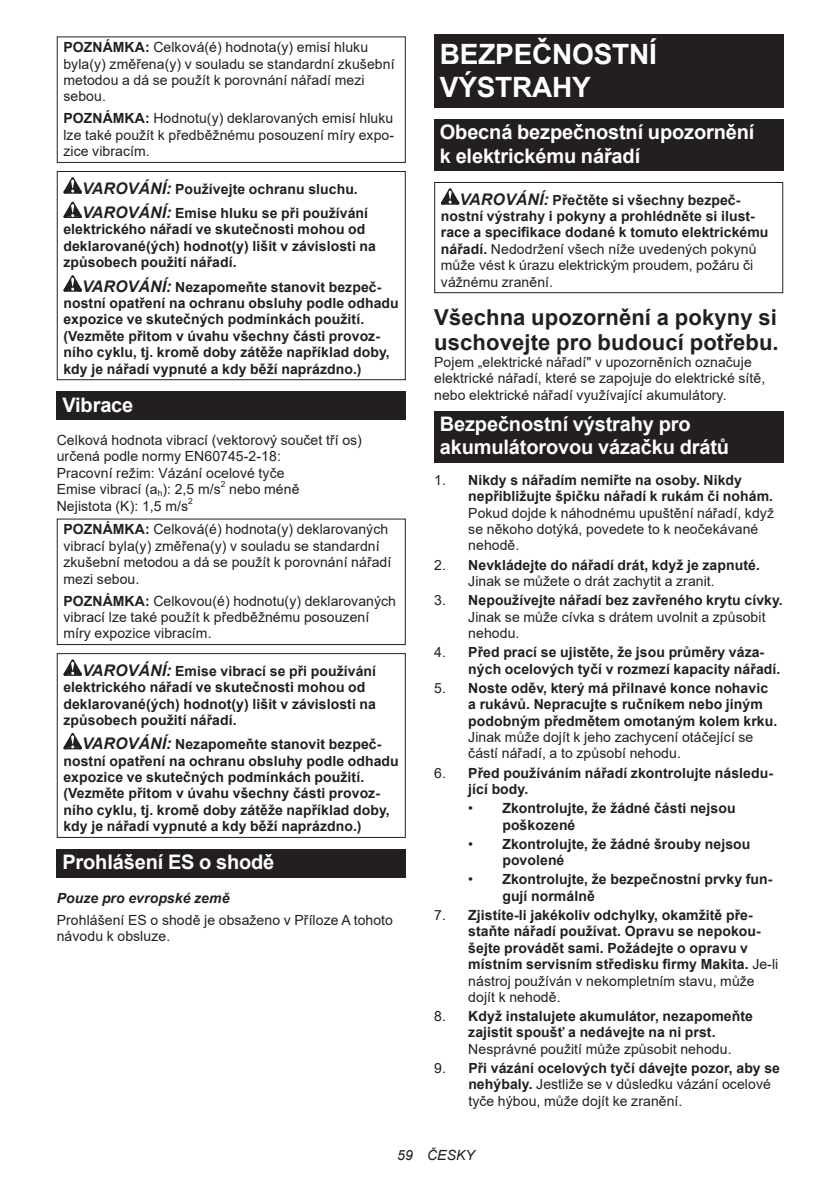
<style>
.page{position:relative;width:840px;height:1191px;background:#fff}
.page>*{position:absolute;margin:0;border:0;box-sizing:border-box;transform-origin:0 0}
.t1{font:700 28px/32.8px "Arial";letter-spacing:-.01em;color:#fff}
.t2{font:700 22px/25.8px "Arial";letter-spacing:.005em;color:#231f20}
.t3{font:700 20px/23.4px "Arial";letter-spacing:-.01em;color:#fff}
.t4{font:700 14px/16.4px "Arial";letter-spacing:.005em;color:#231f20}
.t5{font:14px/16.4px "Arial";letter-spacing:.005em;color:#231f20}
.t6{font:italic 700 14px "Arial";letter-spacing:.005em;color:#231f20}
.t7{font:italic 14px "Arial";letter-spacing:.005em;color:#231f20}
.t8{font:8.4px "Arial";color:#231f20}
.s1{font-weight:700}
.s2{font-style:italic;font-size:16px}
.s3{font-weight:400}
</style>
<div class="page">
<div style="left:57px;top:36px;width:348px;height:127px;border:1px solid #231f20"></div>
<svg style="left:63px;top:177px;width:19px;height:17px"></svg>
<svg style="left:63px;top:202px;width:19px;height:16px"></svg>
<svg style="left:63px;top:275px;width:19px;height:17px"></svg>
<div style="left:57px;top:171px;width:348px;height:209px;border:1px solid #231f20"></div>
<div style="left:57px;top:391px;width:348px;height:29px;background:#231f20"></div>
<div style="left:57px;top:518px;width:348px;height:127px;border:1px solid #231f20"></div>
<svg style="left:63px;top:659px;width:19px;height:16px"></svg>
<svg style="left:63px;top:733px;width:19px;height:16px"></svg>
<div style="left:57px;top:653px;width:348px;height:185px;border:1px solid #231f20"></div>
<div style="left:57px;top:849px;width:348px;height:28px;background:#231f20"></div>
<div style="left:434px;top:34px;width:348px;height:74px;background:#231f20"></div>
<div style="left:434px;top:119px;width:348px;height:52px;background:#231f20"></div>
<svg style="left:440px;top:188px;width:19px;height:17px"></svg>
<div style="left:434px;top:182px;width:348px;height:111px;border:1px solid #231f20"></div>
<div style="left:434px;top:411px;width:348px;height:52px;background:#231f20"></div>
<p class="t5" style="left:63px;top:39px;width:332px"><span class="s1">POZNÁMKA:</span> Celková(é) hodnota(y) emisí hluku byla(y) změřena(y) v souladu se standardní zkušební metodou a dá se použít k porovnání nářadí mezi sebou.</p>
<p class="t5" style="left:63px;top:110px;width:332px;text-align:justify"><span class="s1">POZNÁMKA:</span> Hodnotu(y) deklarovaných emisí hluku lze také použít k předběžnému posouzení míry expo&shy;zice vibracím.</p>
<p class="t4" style="left:82px;top:177px;width:287px;line-height:24.4px"><span class="s2">VAROVÁNÍ:</span> Používejte ochranu sluchu.<br><span class="s2">VAROVÁNÍ:</span> Emise hluku se při používání</p>
<p class="t4" style="left:63px;top:221px;width:314px">elektrického nářadí ve skutečnosti mohou od deklarované(ých) hodnot(y) lišit v závislosti na způsobech použití nářadí.</p>
<p class="t4" style="left:63px;top:279px;width:336px;text-indent:19px"><span class="s2">VAROVÁNÍ:</span> Nezapomeňte stanovit bezpeč&shy;nostní opatření na ochranu obsluhy podle odhadu expozice ve skutečných podmínkách použití. (Vezměte přitom v úvahu všechny části provoz&shy;ního cyklu, tj. kromě doby zátěže například doby, kdy je nářadí vypnuté a kdy běží naprázdno.)</p>
<h3 class="t3" style="left:62px;top:393px;width:72px">Vibrace</h3>
<p class="t5" style="left:57px;top:432px;width:306px">Celková hodnota vibrací (vektorový součet tří os) určená podle normy EN60745-2-18:<br>Pracovní režim: Vázání ocelové tyče<br>Emise vibrací (a<sub>h</sub>): 2,5 m/s</p>
<p class="t8" style="left:221px;top:481px;width:6px">2</p>
<p class="t5" style="left:229px;top:481px;width:72px">nebo méně</p>
<p class="t5" style="left:57px;top:497px;width:133px">Nejistota (K): 1,5 m/s</p>
<p class="t8" style="left:188px;top:497px;width:6px">2</p>
<p class="t5" style="left:63px;top:521px;width:329px"><span class="s1">POZNÁMKA:</span> Celková(é) hodnota(y) deklarovaných vibrací byla(y) změřena(y) v souladu se standardní zkušební metodou a dá se použít k porovnání nářadí mezi sebou.</p>
<p class="t5" style="left:63px;top:592px;width:334px"><span class="s1">POZNÁMKA:</span> Celkovou(é) hodnotu(y) deklarovaných vibrací lze také použít k předběžnému posouzení míry expozice vibracím.</p>
<p class="t4" style="left:63px;top:663px;width:314px;text-indent:19px"><span class="s2">VAROVÁNÍ:</span> Emise vibrací se při používání elektrického nářadí ve skutečnosti mohou od deklarované(ých) hodnot(y) lišit v závislosti na způsobech použití nářadí.</p>
<p class="t4" style="left:63px;top:736px;width:336px;text-indent:19px"><span class="s2">VAROVÁNÍ:</span> Nezapomeňte stanovit bezpeč&shy;nostní opatření na ochranu obsluhy podle odhadu expozice ve skutečných podmínkách použití. (Vezměte přitom v úvahu všechny části provoz&shy;ního cyklu, tj. kromě doby zátěže například doby, kdy je nářadí vypnuté a kdy běží naprázdno.)</p>
<h3 class="t3" style="left:62px;top:850px;width:213px">Prohlášení ES o shodě</h3>
<p class="t6" style="left:57px;top:888px;width:174px">Pouze pro evropské země</p>
<p class="t5" style="left:57px;top:911px;width:337px">Prohlášení ES o shodě je obsaženo v Příloze A tohoto návodu k obsluze.</p>
<h1 class="t1" style="left:439px;top:38px;width:218px">BEZPEČNOSTNÍ<br>VÝSTRAHY</h1>
<h3 class="t3" style="left:439px;top:121px;width:316px">Obecná bezpečnostní upozornění k elektrickému nářadí</h3>
<p class="t4" style="left:440px;top:192px;width:329px;text-indent:19px"><span class="s2">VAROVÁNÍ:</span> Přečtěte si všechny bezpeč&shy;nostní výstrahy i pokyny a prohlédněte si ilust&shy;race a specifikace dodané k tomuto elektrickému nářadí. <span class="s3">Nedodržení všech níže uvedených pokynů může vést k úrazu elektrickým proudem, požáru či vážnému zranění.</span></p>
<h2 class="t2" style="left:434px;top:304px;width:346px">Všechna upozornění a pokyny si uschovejte pro budoucí potřebu.</h2>
<p class="t5" style="left:434px;top:353px;width:332px">Pojem „elektrické nářadí" v upozorněních označuje elektrické nářadí, které se zapojuje do elektrické sítě, nebo elektrické nářadí využívající akumulátory.</p>
<h3 class="t3" style="left:439px;top:412px;width:290px">Bezpečnostní výstrahy pro akumulátorovou vázačku drátů</h3>
<p class="t4" style="left:468px;top:472px;width:306px;text-indent:-34px"><span class="s3">1.</span> Nikdy s nářadím nemiřte na osoby. Nikdy nepřibližujte špičku nářadí k rukám či nohám.</p>
<p class="t5" style="left:468px;top:504px;width:307px">Pokud dojde k náhodnému upuštění nářadí, když se někoho dotýká, povedete to k neočekávané nehodě.</p>
<p class="t4" style="left:468px;top:556px;width:293px;text-indent:-34px"><span class="s3">2.</span> Nevkládejte do nářadí drát, když je zapnuté.<br><span class="s3">Jinak se můžete o drát zachytit a zranit.</span></p>
<p class="t5" style="left:468px;top:593px;width:316px;text-indent:-34px">3. <span class="s1">Nepoužívejte nářadí bez zavřeného krytu cívky.<br></span>Jinak se může cívka s drátem uvolnit a způsobit nehodu.</p>
<p class="t4" style="left:468px;top:644px;width:313px;text-indent:-34px"><span class="s3">4.</span> Před prací se ujistěte, že jsou průměry váza&shy;ných ocelových tyčí v rozmezí kapacity nářadí.</p>
<p class="t4" style="left:468px;top:680px;width:310px;text-indent:-34px"><span class="s3">5.</span> Noste oděv, který má přilnavé konce nohavic a rukávů. Nepracujte s ručníkem nebo jiným podobným předmětem omotaným kolem krku.</p>
<p class="t5" style="left:468px;top:728px;width:286px">Jinak může dojít k jeho zachycení otáčející se částí nářadí, a to způsobí nehodu.</p>
<p class="t4" style="left:468px;top:764px;width:306px;text-indent:-34px"><span class="s3">6.</span> Před používáním nářadí zkontrolujte následu&shy;jící body.</p>
<p class="t4" style="left:502px;top:800px;width:234px;text-indent:-34px"><span class="s3">•</span> Zkontrolujte, že žádné části nejsou poškozené</p>
<p class="t4" style="left:502px;top:835px;width:249px;text-indent:-34px"><span class="s3">•</span> Zkontrolujte, že žádné šrouby nejsou povolené</p>
<p class="t4" style="left:502px;top:871px;width:271px;text-indent:-34px"><span class="s3">•</span> Zkontrolujte, že bezpečnostní prvky fun&shy;gují normálně</p>
<p class="t4" style="left:468px;top:907px;width:311px;text-indent:-34px"><span class="s3">7.</span> Zjistíte-li jakékoliv odchylky, okamžitě pře&shy;staňte nářadí používat. Opravu se nepokou&shy;šejte provádět sami. Požádejte o opravu v místním servisním středisku firmy Makita. <span class="s3">Je-li nástroj používán v nekompletním stavu, může dojít k nehodě.</span></p>
<p class="t4" style="left:434px;top:1008px;width:320px;text-align:center"><span class="s3">8.</span> Když instalujete akumulátor, nezapomeňte zajistit spoušť a nedávejte na ni prst.</p>
<p class="t5" style="left:468px;top:1040px;width:264px">Nesprávné použití může způsobit nehodu.</p>
<p class="t5" style="left:468px;top:1061px;width:313px;text-indent:-34px">9. <span class="s1">Při vázání ocelových tyčí dávejte pozor, aby se nehýbaly.</span> Jestliže se v důsledku vázání ocelové tyče hýbou, může dojít ke zranění.</p>
<p class="t7" style="left:397px;top:1147px;width:79px">59 ČESKY</p>
</div>
